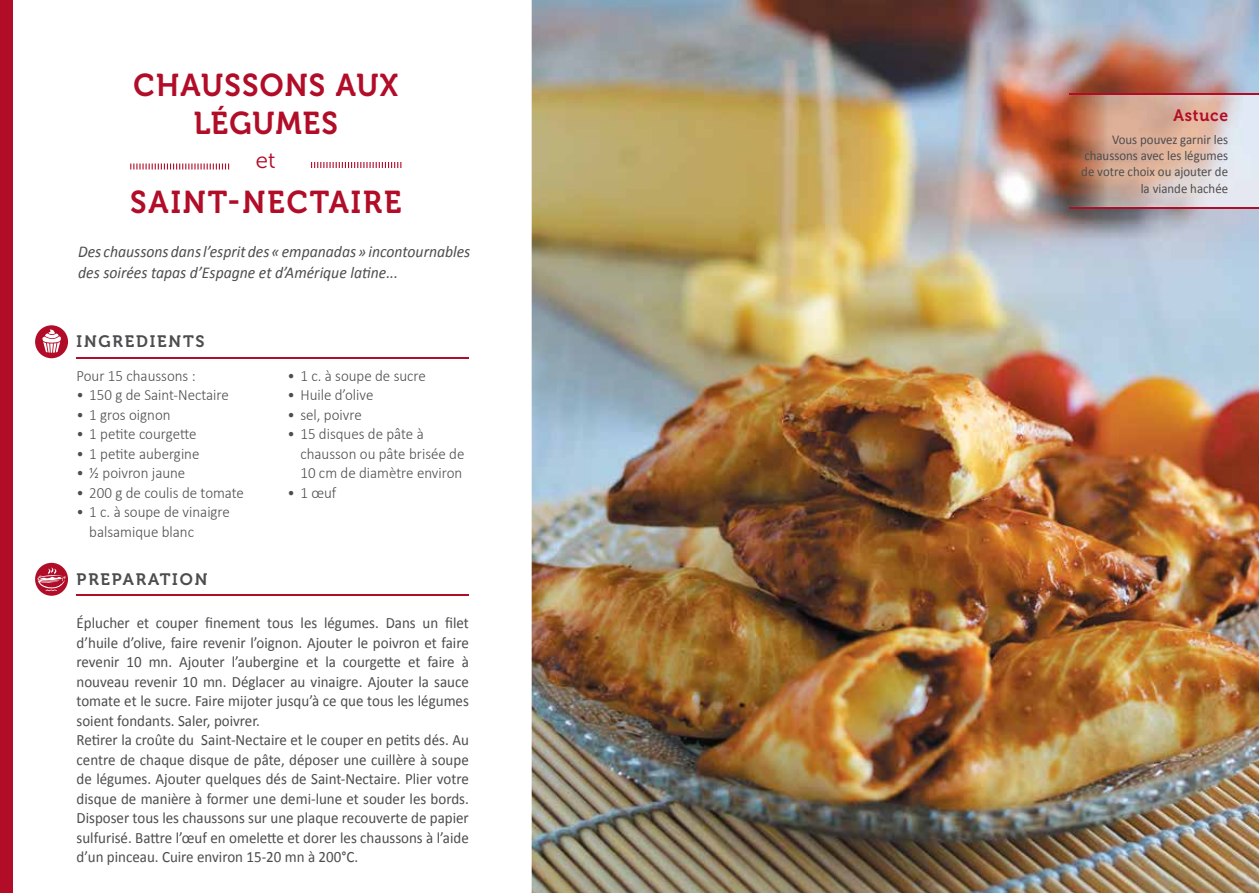
<style>
.page{position:relative;width:1259px;height:893px;background:#fff}
.page>*{position:absolute;margin:0;border:0;box-sizing:border-box;transform-origin:0 0}
.t1{font:31.5px/37.8px "Museo 700";letter-spacing:.04em;color:#b10d28;text-align:center;scale:.95 1}
.t2{font:31.5px "Museo 700";letter-spacing:.065em;color:#b10d28;scale:.95 1}
.t3{font:22.5px "Museo 300";color:#b10d28}
.t4{font:italic 16.5px/21px "Calibri";color:#4d4d4f;scale:.95 1}
.t5{font:16.5px "Museo 700";letter-spacing:.11em;color:#4d4d4f}
.t6{font:16.5px "Museo 700";letter-spacing:.05em;color:#b10d28;scale:.95 1}
.t7{font:15.75px/19.5px "Calibri";color:#4d4d4f;scale:.95 1}
.t8{font:300 15.75px/19.5px "Calibri";color:#4d4d4f;scale:.95 1}
.t9{font:13.5px/16.2px "Calibri";color:#4d4d4f;text-align:right;scale:.95 1}
</style>
<div class="page">
<img style="left:531px;top:0;width:728px;height:893px">
<hr style="left:77px;top:594px;width:392px;height:2px;background:#b10d28">
<hr style="left:77px;top:357px;width:392px;height:1px;background:#b10d28">
<img style="left:1069px;top:95px;width:190px;height:112px">
<hr style="left:1069px;top:94px;width:190px;height:1px;background:#b10d28">
<hr style="left:1069px;top:207px;width:190px;height:2px;background:#b10d28">
<div style="left:35px;top:563px;width:33px;height:33px;background:#b10d28;border-radius:50%"></div>
<div style="left:35px;top:325px;width:33px;height:33px;background:#b10d28;border-radius:50%"></div>
<svg style="left:42px;top:329px;width:19px;height:24px"></svg>
<svg style="left:37px;top:567px;width:29px;height:24px"></svg>
<svg style="left:130px;top:163px;width:99px;height:6px"></svg>
<svg style="left:311px;top:162px;width:90px;height:6px"></svg>
<div style="left:0;top:0;width:13px;height:893px;background:#b10d28"></div>
<h1 class="t1" style="left:134px;top:67px;width:280px">CHAUSSONS AUX<br>LÉGUMES</h1>
<h2 class="t3" style="left:256px;top:148px;width:21px">et</h2>
<h1 class="t2" style="left:130px;top:185px;width:287px">SAINT-NECTAIRE</h1>
<p class="t4" style="left:78px;top:240px;width:414px">Des chaussons dans l’esprit des « empanadas » incontournables des soirées tapas d’Espagne et d’Amérique latine...</p>
<p class="t5" style="left:77px;top:332px;width:130px">INGREDIENTS</p>
<p class="t8" style="left:77px;top:366px;width:127px">Pour 15 chaussons :</p>
<p class="t8" style="left:77px;top:385px;width:162px">• 150 g de Saint-Nectaire</p>
<p class="t8" style="left:77px;top:405px;width:101px">• 1 gros oignon</p>
<p class="t8" style="left:77px;top:424px;width:128px">• 1 petite courgette</p>
<p class="t8" style="left:77px;top:444px;width:131px">• 1 petite aubergine</p>
<p class="t8" style="left:77px;top:463px;width:116px">• ½ poivron jaune</p>
<p class="t8" style="left:77px;top:483px;width:178px">• 200 g de coulis de tomate</p>
<p class="t8" style="left:89px;top:502px;width:150px;text-indent:-13px">• 1 c. à soupe de vinaigre balsamique blanc</p>
<p class="t5" style="left:77px;top:570px;width:132px">PREPARATION</p>
<p class="t8" style="left:288px;top:366px;width:147px">• 1 c. à soupe de sucre</p>
<p class="t8" style="left:288px;top:385px;width:92px">• Huile d’olive</p>
<p class="t8" style="left:288px;top:405px;width:79px">• sel, poivre</p>
<p class="t8" style="left:300px;top:424px;width:174px;text-indent:-13px">• 15 disques de pâte à chausson ou pâte brisée de<br>10 cm de diamètre environ</p>
<p class="t8" style="left:288px;top:482px;width:53px">• 1 œuf</p>
<p class="t7" style="left:77px;top:613px;width:414px">Éplucher et couper finement tous les légumes. Dans un filet d’huile d’olive, faire revenir l’oignon. Ajouter le poivron et faire revenir 10 mn. Ajouter l’aubergine et la courgette et faire à nouveau revenir 10 mn. Déglacer au vinaigre. Ajouter la sauce tomate et le sucre. Faire mijoter jusqu’à ce que tous les légumes soient fondants. Saler, poivrer.<br>Retirer la croûte du Saint-Nectaire et le couper en petits dés. Au centre de chaque disque de pâte, déposer une cuillère à soupe de légumes. Ajouter quelques dés de Saint-Nectaire. Plier votre disque de manière à former une demi-lune et souder les bords.<br>Disposer tous les chaussons sur une plaque recouverte de papier sulfurisé. Battre l’œuf en omelette et dorer les chaussons à l’aide d’un pinceau. Cuire environ 15-20 mn à 200°C.</p>
<p class="t6" style="left:1173px;top:106px;width:59px">Astuce</p>
<p class="t9" style="left:1081px;top:132px;width:156px">Vous pouvez garnir les chaussons avec les légumes de votre choix ou ajouter de la viande hachée</p>
</div>
